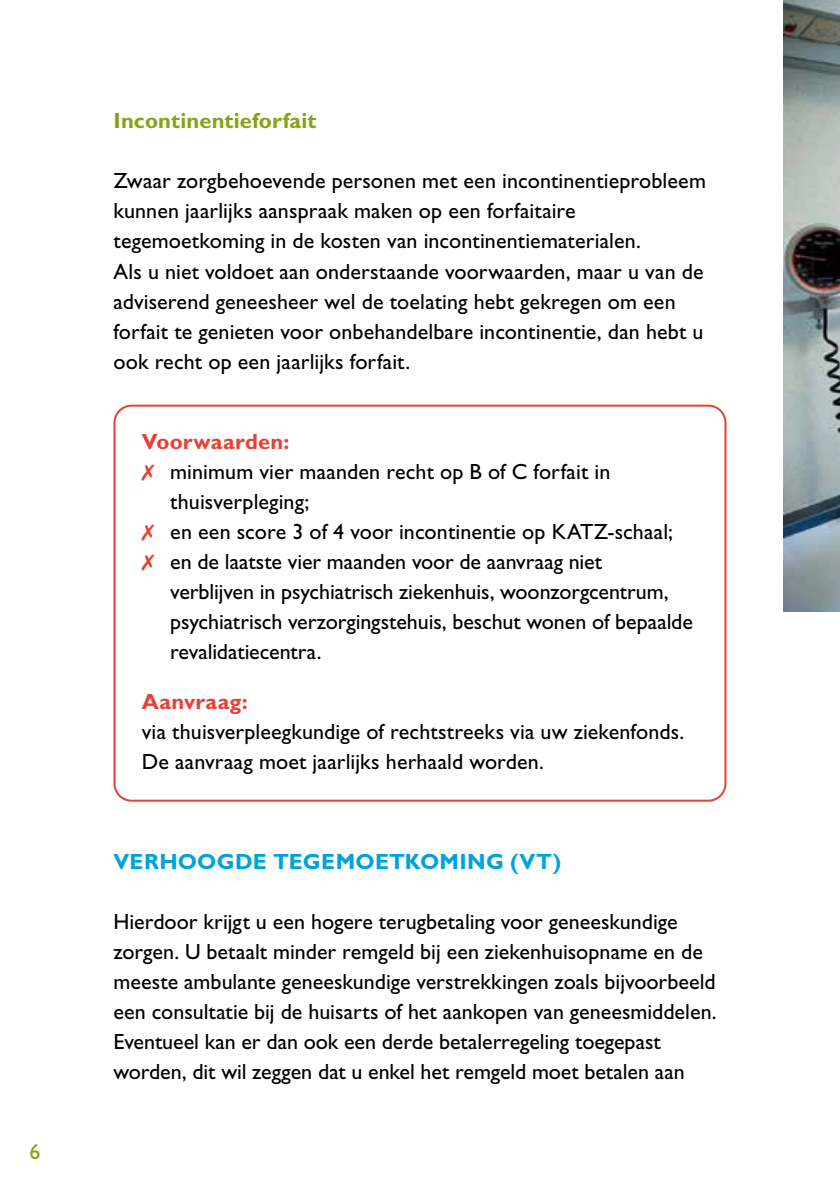
<style>
.page{position:relative;width:840px;height:1191px;background:#fff}
.page>*{position:absolute;margin:0;border:0;box-sizing:border-box;transform-origin:0 0}
.t1{font:22px/30px "Gill Sans Std";color:#000}
.t2{font:700 22px "Gill Sans Std";letter-spacing:.015em;color:#00a2dc}
.t3{font:700 22px "Gill Sans Std";letter-spacing:.01em;color:#e84133}
.t4{font:700 22px "Gill Sans Std";letter-spacing:.005em;color:#86a315}
.t5{font:22px "Gill Sans Std";color:#86a315}
.s1{color:#e84133}
</style>
<div class="page">
<div style="left:113px;top:405px;width:613px;height:396px;border:2px solid #e84133;border-radius:17px"></div>
<img style="left:783px;top:0;width:56px;height:611px">
<p class="t5" style="left:29px;top:1138px;width:13px">6</p>
<p class="t4" style="left:113px;top:108px;width:204px">Incontinentieforfait</p>
<p class="t1" style="left:113px;top:166px;width:593px">Zwaar zorgbehoevende personen met een incontinentieprobleem kunnen jaarlijks aanspraak maken op een forfaitaire tegemoetkoming in de kosten van incontinentiematerialen.<br>Als u niet voldoet aan onderstaande voorwaarden, maar u van de adviserend geneesheer wel de toelating hebt gekregen om een forfait te genieten voor onbehandelbare incontinentie, dan hebt u ook recht op een jaarlijks forfait.</p>
<p class="t3" style="left:142px;top:428px;width:149px">Voorwaarden:</p>
<p class="t1" style="left:142px;top:456px;width:469px"><span class="s1">✗</span> minimum vier maanden recht op B of C forfait in</p>
<p class="t1" style="left:170px;top:486px;width:140px">thuisverpleging;</p>
<p class="t1" style="left:142px;top:516px;width:532px"><span class="s1">✗</span> en een score 3 of 4 voor incontinentie op KATZ-schaal;</p>
<p class="t1" style="left:142px;top:546px;width:461px"><span class="s1">✗</span> en de laatste vier maanden voor de aanvraag niet</p>
<p class="t1" style="left:170px;top:576px;width:499px">verblijven in psychiatrisch ziekenhuis, woonzorgcentrum,</p>
<p class="t1" style="left:170px;top:606px;width:524px">psychiatrisch verzorgingstehuis, beschut wonen of bepaalde</p>
<p class="t1" style="left:170px;top:636px;width:153px">revalidatiecentra.</p>
<p class="t3" style="left:142px;top:688px;width:107px">Aanvraag:</p>
<p class="t1" style="left:142px;top:716px;width:543px">via thuisverpleegkundige of rechtstreeks via uw ziekenfonds.<br>De aanvraag moet jaarlijks herhaald worden.</p>
<p class="t2" style="left:113px;top:848px;width:449px">VERHOOGDE TEGEMOETKOMING (VT)</p>
<p class="t1" style="left:113px;top:906px;width:604px">Hierdoor krijgt u een hogere terugbetaling voor geneeskundige zorgen. U betaalt minder remgeld bij een ziekenhuisopname en de meeste ambulante geneeskundige verstrekkingen zoals bijvoorbeeld een consultatie bij de huisarts of het aankopen van geneesmiddelen.<br>Eventueel kan er dan ook een derde betalerregeling toegepast worden, dit wil zeggen dat u enkel het remgeld moet betalen aan</p>
</div>
